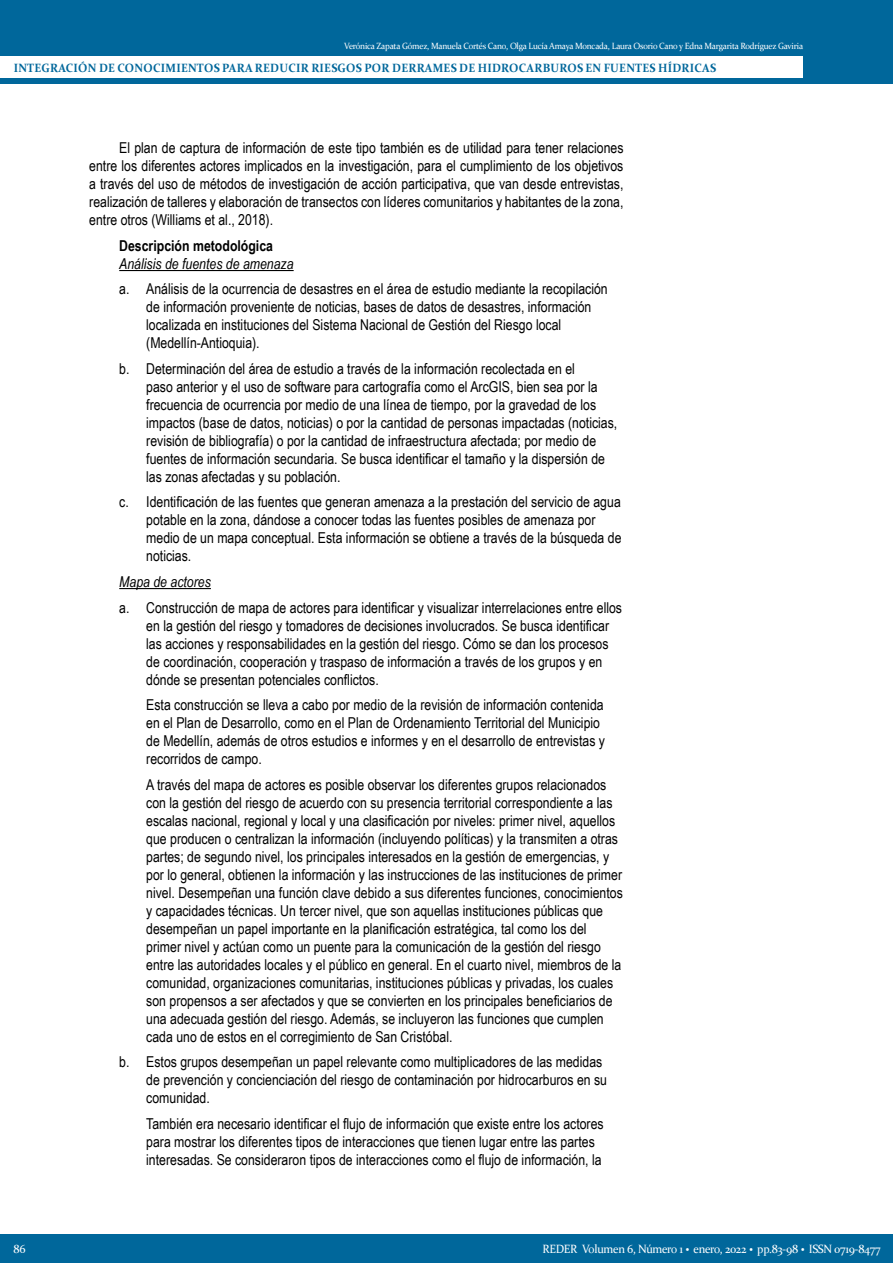
<style>
.page{position:relative;width:893px;height:1263px;background:#fff}
.page>*{position:absolute;margin:0;border:0;box-sizing:border-box;transform-origin:0 0}
.Bullet_letter{font:15px/18px "Arial Narrow";color:#000}
.Cuerpo{font:15px/18px "Arial Narrow";color:#000;text-align:justify}
.Subtítulos_03{font:italic 15px "Arial Narrow";color:#000}
.Subtítulos_02{font:700 15px "Arial Narrow";color:#000}
.t1{font:700 12px "Constantia";letter-spacing:.02em;color:#00679b;scale:.95 1}
.t2{font:12px "Constantia";letter-spacing:-.025em;color:#fff;scale:.95 1}
.t3{font:9px "Constantia";letter-spacing:-.025em;color:#fff;scale:.95 1}
.s1{font-weight:700;font-size:18px}
</style>
<div class="page">
<hr style="left:119px;top:270px;width:175px;height:1px;background:#000">
<hr style="left:119px;top:588px;width:92px;height:1px;background:#000">
<div style="left:0;top:0;width:893px;height:84px;background:#00679b"></div>
<div style="left:0;top:56px;width:803px;height:22px;background:#fff"></div>
<div style="left:0;top:1234px;width:893px;height:29px;background:#00679b"></div>
<p class="t3" style="left:344px;top:40px;width:485px">Verónica Zapata Gómez, Manuela Cortés Cano, Olga Lucía Amaya Moncada, Laura Osorio Cano y Edna Margarita Rodríguez Gaviria</p>
<p class="t1" style="left:14px;top:59px;width:741px">INTEGRACIÓN DE CONOCIMIENTOS PARA REDUCIR RIESGOS POR DERRAMES DE HIDROCARBUROS EN FUENTES HÍDRICAS</p>
<p class="Cuerpo" style="left:89px;top:139px;width:536px;text-indent:30px">El plan de captura de información de este tipo también es de utilidad para tener relaciones entre los diferentes actores implicados en la investigación, para el cumplimiento de los objetivos a través del uso de métodos de investigación de acción participativa, que van desde entrevistas, realización de talleres y elaboración de transectos con líderes comunitarios y habitantes de la zona, entre otros (Williams et al., 2018).</p>
<p class="Subtítulos_02" style="left:119px;top:234px;width:155px">Descripción metodológica</p>
<p class="Subtítulos_03" style="left:119px;top:253px;width:176px">Análisis de fuentes de amenaza</p>
<p class="Bullet_letter" style="left:146px;top:280px;width:463px;text-indent:-27px">a. Análisis de la ocurrencia de desastres en el área de estudio mediante la recopilación de información proveniente de noticias, bases de datos de desastres, información localizada en instituciones del Sistema Nacional de Gestión del Riesgo local (Medellín-Antioquia).</p>
<p class="Bullet_letter" style="left:146px;top:359px;width:473px;text-indent:-27px">b. Determinación del área de estudio a través de la información recolectada en el<br>paso anterior y el uso de software para cartografía como el ArcGIS, bien sea por la frecuencia de ocurrencia por medio de una línea de tiempo, por la gravedad de los impactos (base de datos, noticias) o por la cantidad de personas impactadas (noticias, revisión de bibliografía) o por la cantidad de infraestructura afectada; por medio de fuentes de información secundaria. Se busca identificar el tamaño y la dispersión de las zonas afectadas y su población.</p>
<p class="Bullet_letter" style="left:146px;top:493px;width:477px;text-indent:-27px">c. Identificación de las fuentes que generan amenaza a la prestación del servicio de agua potable en la zona, dándose a conocer todas las fuentes posibles de amenaza por medio de un mapa conceptual. Esta información se obtiene a través de la búsqueda de noticias.</p>
<p class="Subtítulos_03" style="left:119px;top:571px;width:93px">Mapa de actores</p>
<p class="Bullet_letter" style="left:146px;top:598px;width:477px;text-indent:-27px">a. Construcción de mapa de actores para identificar y visualizar interrelaciones entre ellos en la gestión del riesgo y tomadores de decisiones involucrados. Se busca identificar las acciones y responsabilidades en la gestión del riesgo. Cómo se dan los procesos de coordinación, cooperación y traspaso de información a través de los grupos y en dónde se presentan potenciales conflictos.</p>
<p class="Bullet_letter" style="left:146px;top:695px;width:460px">Esta construcción se lleva a cabo por medio de la revisión de información contenida en el Plan de Desarrollo, como en el Plan de Ordenamiento Territorial del Municipio de Medellín, además de otros estudios e informes y en el desarrollo de entrevistas y recorridos de campo.</p>
<p class="Bullet_letter" style="left:146px;top:775px;width:478px">A través del mapa de actores es posible observar los diferentes grupos relacionados con la gestión del riesgo de acuerdo con su presencia territorial correspondiente a las escalas nacional, regional y local y una clasificación por niveles: primer nivel, aquellos que producen o centralizan la información (incluyendo políticas) y la transmiten a otras partes; de segundo nivel, los principales interesados en la gestión de emergencias, y por lo general, obtienen la información y las instrucciones de las instituciones de primer nivel. Desempeñan una función clave debido a sus diferentes funciones, conocimientos y capacidades técnicas. Un tercer nivel, que son aquellas instituciones públicas que desempeñan un papel importante en la planificación estratégica, tal como los del primer nivel y actúan como un puente para la comunicación de la gestión del riesgo entre las autoridades locales y el público en general. En el cuarto nivel, miembros de la comunidad, organizaciones comunitarias, instituciones públicas y privadas, los cuales son propensos a ser afectados y que se convierten en los principales beneficiarios de una adecuada gestión del riesgo. Además, se incluyeron las funciones que cumplen cada uno de estos en el corregimiento de San Cristóbal.</p>
<p class="Bullet_letter" style="left:146px;top:1052px;width:462px;text-indent:-27px">b. Estos grupos desempeñan un papel relevante como multiplicadores de las medidas de prevención y concienciación del riesgo de contaminación por hidrocarburos en su comunidad.</p>
<p class="Bullet_letter" style="left:146px;top:1114px;width:459px">También era necesario identificar el flujo de información que existe entre los actores para mostrar los diferentes tipos de interacciones que tienen lugar entre las partes interesadas. Se consideraron tipos de interacciones como el flujo de información, la</p>
<p class="t2" style="left:14px;top:1241px;width:14px">86</p>
<p class="t2" style="left:542px;top:1240px;width:357px">REDER Volumen 6, Número 1 <span class="s1">·</span> enero, 2022 <span class="s1">·</span> pp.83-98 <span class="s1">·</span> ISSN 0719-8477</p>
</div>
